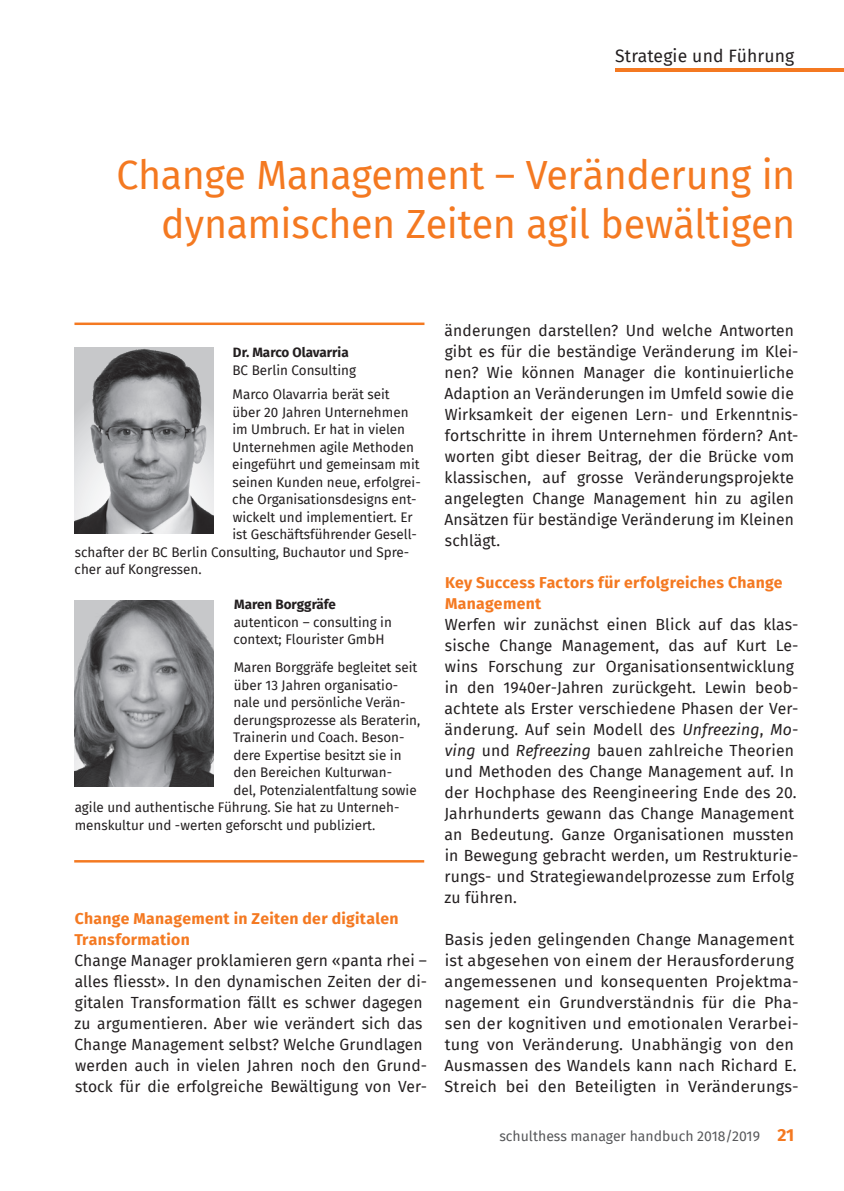
<style>
.page{position:relative;width:844px;height:1191px;background:#fff}
.page>*{position:absolute;margin:0;border:0;box-sizing:border-box;transform-origin:0 0}
.t1{font:39.9px/49px "Fira Sans";letter-spacing:-.01em;color:#f47921;text-align:right}
.t2{font:17.5px "Fira Sans";letter-spacing:.01em;color:#231f20}
.t3{font:15.75px/21px "Fira Sans";letter-spacing:.01em;color:#231f20}
.t4{font:700 15.75px/21px "Fira Sans";letter-spacing:.02em;color:#f47921}
.t5{font:14px "Fira Sans";color:#57585a}
.t6{font:13.65px/24.5px "Fira Sans";color:#231f20}
.t7{font:700 13.65px "Fira Sans";color:#231f20}
.s1{font-style:italic}
.s2{font-weight:700;font-size:17.5px;color:#f47921}
</style>
<div class="page">
<hr style="left:615px;top:68px;width:228px;height:4px;background:#f47921">
<hr style="left:74px;top:322px;width:350px;height:3px;background:#f47921">
<hr style="left:74px;top:860px;width:350px;height:2px;background:#f47921">
<img style="left:74px;top:347px;width:139px;height:186px">
<img style="left:74px;top:600px;width:139px;height:186px">
<p class="t2" style="left:615px;top:42px;width:181px">Strategie und Führung</p>
<h1 class="t1" style="left:116px;top:150px;width:680px">Change Management – Veränderung in dynamischen Zeiten agil bewältigen</h1>
<p class="t7" style="left:233px;top:341px;width:117px">Dr. Marco Olavarria</p>
<p class="t6" style="left:232px;top:357px;width:159px">BC Berlin Consulting<br>Marco Olavarria berät seit</p>
<p class="t6" style="left:232px;top:399px;width:177px">über 20 Jahren Unternehmen</p>
<p class="t6" style="left:232px;top:417px;width:174px">im Umbruch. Er hat in vielen</p>
<p class="t6" style="left:232px;top:434px;width:183px">Unternehmen agile Methoden</p>
<p class="t6" style="left:232px;top:452px;width:189px">eingeführt und gemeinsam mit</p>
<p class="t6" style="left:232px;top:469px;width:190px">seinen Kunden neue, erfolgrei-</p>
<p class="t6" style="left:232px;top:487px;width:186px">che Organisationsdesigns ent-</p>
<p class="t6" style="left:233px;top:504px;width:181px">wickelt und implementiert. Er</p>
<p class="t6" style="left:232px;top:522px;width:186px">ist Geschäftsführender Gesell-</p>
<p class="t6" style="left:75px;top:539px;width:336px">schafter der BC Berlin Consulting, Buchautor und Spre-</p>
<p class="t6" style="left:75px;top:557px;width:128px">cher auf Kongressen.</p>
<p class="t7" style="left:234px;top:593px;width:103px">Maren Borggräfe</p>
<p class="t6" style="left:233px;top:613px;width:160px;line-height:17.5px">autenticon – consulting in context; Flourister GmbH</p>
<p class="t6" style="left:234px;top:655px;width:185px">Maren Borggräfe begleitet seit</p>
<p class="t6" style="left:233px;top:672px;width:166px">über 13 Jahren organisatio-</p>
<p class="t6" style="left:233px;top:690px;width:173px">nale und persönliche Verän-</p>
<p class="t6" style="left:233px;top:707px;width:188px">derungsprozesse als Beraterin,</p>
<p class="t6" style="left:233px;top:725px;width:173px">Trainerin und Coach. Beson-</p>
<p class="t6" style="left:233px;top:742px;width:170px">dere Expertise besitzt sie in</p>
<p class="t6" style="left:233px;top:760px;width:160px">den Bereichen Kulturwan-</p>
<p class="t6" style="left:233px;top:777px;width:185px">del, Potenzialentfaltung sowie</p>
<p class="t6" style="left:75px;top:795px;width:326px">agile und authentische Führung. Sie hat zu Unterneh-</p>
<p class="t6" style="left:75px;top:812px;width:302px">menskultur und -werten geforscht und publiziert.</p>
<p class="t4" style="left:74px;top:907px;width:325px">Change Management in Zeiten der digitalen<br>Transformation</p>
<p class="t3" style="left:74px;top:950px;width:354px">Change Manager proklamieren gern «panta rhei – alles fliesst». In den dynamischen Zeiten der di&shy;gitalen Transformation fällt es schwer dagegen zu argumentieren. Aber wie verändert sich das Change Management selbst? Welche Grundlagen werden auch in vielen Jahren noch den Grund&shy;stock für die erfolgreiche Bewältigung von Ver-</p>
<p class="t3" style="left:444px;top:320px;width:355px">änderungen darstellen? Und welche Antworten gibt es für die beständige Veränderung im Klei&shy;nen? Wie können Manager die kontinuierliche Adaption an Veränderungen im Umfeld sowie die Wirksamkeit der eigenen Lern- und Erkenntnis&shy;fortschritte in ihrem Unternehmen fördern? Ant&shy;worten gibt dieser Beitrag, der die Brücke vom klassischen, auf grosse Veränderungsprojekte angelegten Change Management hin zu agilen Ansätzen für beständige Veränderung im Kleinen schlägt.</p>
<p class="t4" style="left:445px;top:571px;width:339px">Key Success Factors für erfolgreiches Change<br>Management</p>
<p class="t3" style="left:444px;top:614px;width:355px">Werfen wir zunächst einen Blick auf das klas&shy;sische Change Management, das auf Kurt Le&shy;wins Forschung zur Organisationsentwicklung in den 1940er-Jahren zurückgeht. Lewin beob&shy;achtete als Erster verschiedene Phasen der Ver&shy;änderung. Auf sein Modell des <span class="s1">Unfreezing</span>, <span class="s1">Mo&shy;ving</span> und <span class="s1">Refreezing</span> bauen zahlreiche Theorien und Methoden des Change Management auf. In der Hochphase des Reengineering Ende des 20.<br>Jahrhunderts gewann das Change Management an Bedeutung. Ganze Organisationen mussten in Bewegung gebracht werden, um Restrukturie&shy;rungs- und Strategiewandelprozesse zum Erfolg zu führen.</p>
<p class="t3" style="left:444px;top:929px;width:356px">Basis jeden gelingenden Change Management ist abgesehen von einem der Herausforderung angemessenen und konsequenten Projektma&shy;nagement ein Grundverständnis für die Pha&shy;sen der kognitiven und emotionalen Verarbei&shy;tung von Veränderung. Unabhängig von den Ausmassen des Wandels kann nach Richard E.<br>Streich bei den Beteiligten in Veränderungs-</p>
<p class="t5" style="left:499px;top:1125px;width:296px">schulthess manager handbuch 2018/2019 <span class="s2">21</span></p>
</div>
